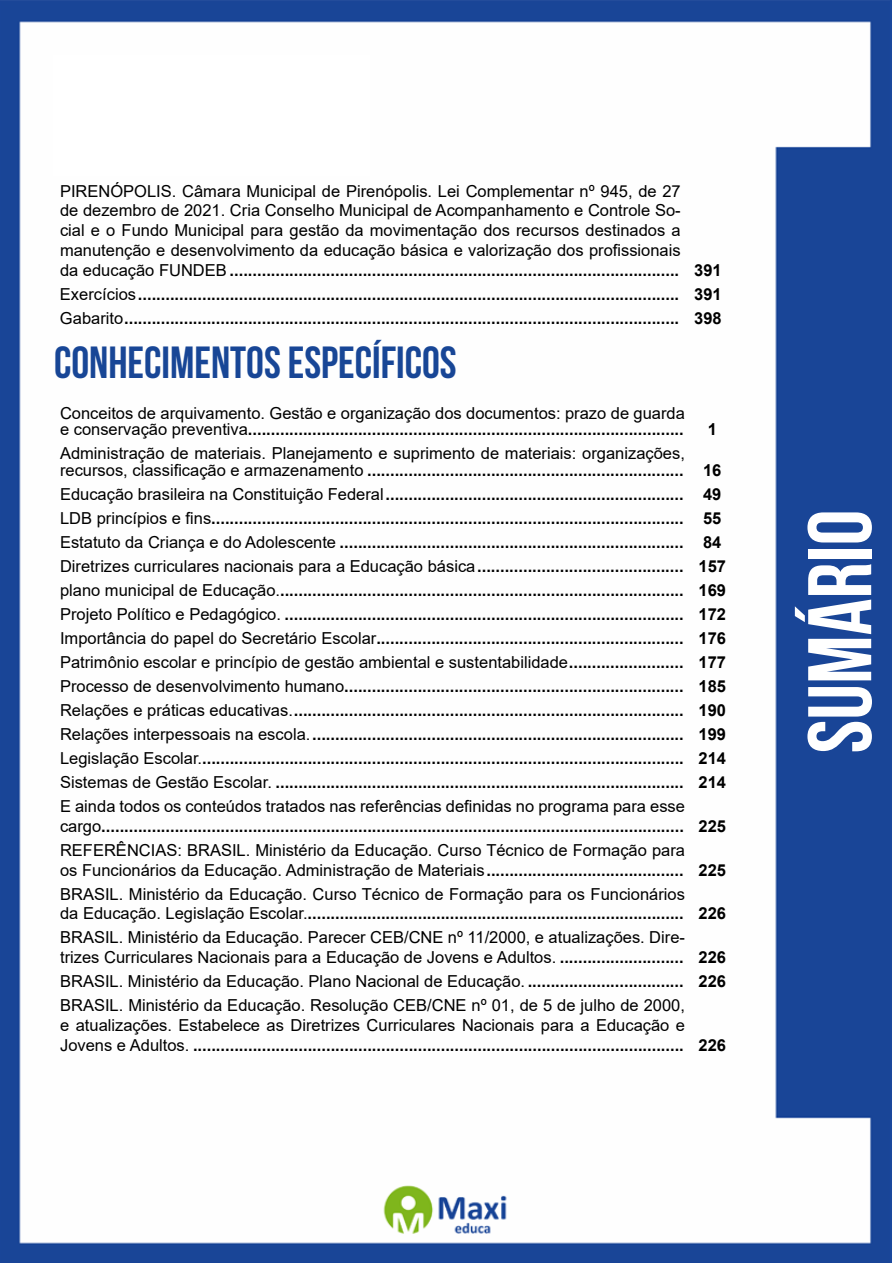
<style>
.page{position:relative;width:893px;height:1263px;background:#fff}
.page>*{position:absolute;margin:0;border:0;box-sizing:border-box;transform-origin:0 0}
.t1{font:700 90px "Bebas Neue";color:#fff}
.t2{font:700 45px "Bebas Neue";color:#184696}
.t3{font:700 16.5px/24px "Arial";color:#000}
.t4{font:16.5px/19.8px "Arial";color:#000}
.s1{font-weight:700}
.s2{font-weight:400}
</style>
<div class="page">
<img style="left:0;top:0;width:892px;height:1263px">
<div style="left:53px;top:55px;width:317px;height:121px;background:#fff"></div>
<p class="t4" style="left:60px;top:181px;width:663px">PIRENÓPOLIS. Câmara Municipal de Pirenópolis. Lei Complementar nº 945, de 27<br>de dezembro de 2021. Cria Conselho Municipal de Acompanhamento e Controle So-<br>cial e o Fundo Municipal para gestão da movimentação dos recursos destinados a manutenção e desenvolvimento da educação básica e valorização dos profissionais<br>da educação FUNDEB <span class="s1">.................................................................................................. 391</span></p>
<p class="t3" style="left:60px;top:282px;width:663px"><span class="s2">Exercícios</span>...................................................................................................................... 391<br><span class="s2">Gabarito</span>......................................................................................................................... 398</p>
<h2 class="t2" style="left:54px;top:338px;width:404px">CONHECIMENTOS ESPECÍFICOS</h2>
<p class="t3" style="left:60px;top:405px;width:626px;line-height:16.5px"><span class="s2">Conceitos de arquivamento. Gestão e organização dos documentos: prazo de guarda e conservação preventiva</span>...............................................................................................</p>
<p class="t3" style="left:708px;top:418px;width:11px">1</p>
<p class="t4" style="left:60px;top:445px;width:663px;line-height:16.5px">Administração de materiais. Planejamento e suprimento de materiais: organizações, recursos, classificação e armazenamento <span class="s1">..................................................................... 16</span></p>
<p class="t3" style="left:60px;top:482px;width:668px"><span class="s2">Educação brasileira na Constituição Federal</span>................................................................. 49<br><span class="s2">LDB princípios e fins</span>....................................................................................................... 55<br><span class="s2">Estatuto da Criança e do Adolescente</span> ........................................................................... 84<br><span class="s2">Diretrizes curriculares nacionais para a Educação básica</span>............................................. 157 <span class="s2">plano municipal de Educação.</span>........................................................................................ 169<br><span class="s2">Projeto Político e Pedagógico.</span> ....................................................................................... 172<br><span class="s2">Importância do papel do Secretário Escolar</span>................................................................... 176<br><span class="s2">Patrimônio escolar e princípio de gestão ambiental e sustentabilidade</span>......................... 177<br><span class="s2">Processo de desenvolvimento humano</span>.......................................................................... 185<br><span class="s2">Relações e práticas educativas.</span>..................................................................................... 190<br><span class="s2">Relações interpessoais na escola.</span>................................................................................. 199<br><span class="s2">Legislação Escolar.</span>......................................................................................................... 214<br><span class="s2">Sistemas de Gestão Escolar.</span> ......................................................................................... 214<br><span class="s2">E ainda todos os conteúdos tratados nas referências definidas no programa para esse</span></p>
<p class="t3" style="left:60px;top:814px;width:667px"><span class="s2">cargo</span>............................................................................................................................... 225<br><span class="s2">REFERÊNCIAS: BRASIL. Ministério da Educação. Curso Técnico de Formação para</span></p>
<p class="t4" style="left:60px;top:858px;width:667px;line-height:24px">os Funcionários da Educação. Administração de Materiais<span class="s1">........................................... 225<br></span>BRASIL. Ministério da Educação. Curso Técnico de Formação para os Funcionários</p>
<p class="t4" style="left:60px;top:901px;width:667px;line-height:24px">da Educação. Legislação Escolar.<span class="s1">.................................................................................. 226<br></span>BRASIL. Ministério da Educação. Parecer CEB/CNE nº 11/2000, e atualizações. Dire-</p>
<p class="t4" style="left:60px;top:945px;width:667px;line-height:24px;text-align:justify">trizes Curriculares Nacionais para a Educação de Jovens e Adultos. <span class="s1">........................... 226<br></span>BRASIL. Ministério da Educação. Plano Nacional de Educação. <span class="s1">.................................. 226<br></span>BRASIL. Ministério da Educação. Resolução CEB/CNE nº 01, de 5 de julho de 2000,</p>
<p class="t3" style="left:60px;top:1015px;width:667px;line-height:19.8px"><span class="s2">e atualizações. Estabelece as Diretrizes Curriculares Nacionais para a Educação e<br>Jovens e Adultos.</span> ........................................................................................................... 226</p>
<h1 class="t1" style="left:791px;top:753px;width:245px;rotate:-90deg">SUMÁRIO</h1>
</div>
